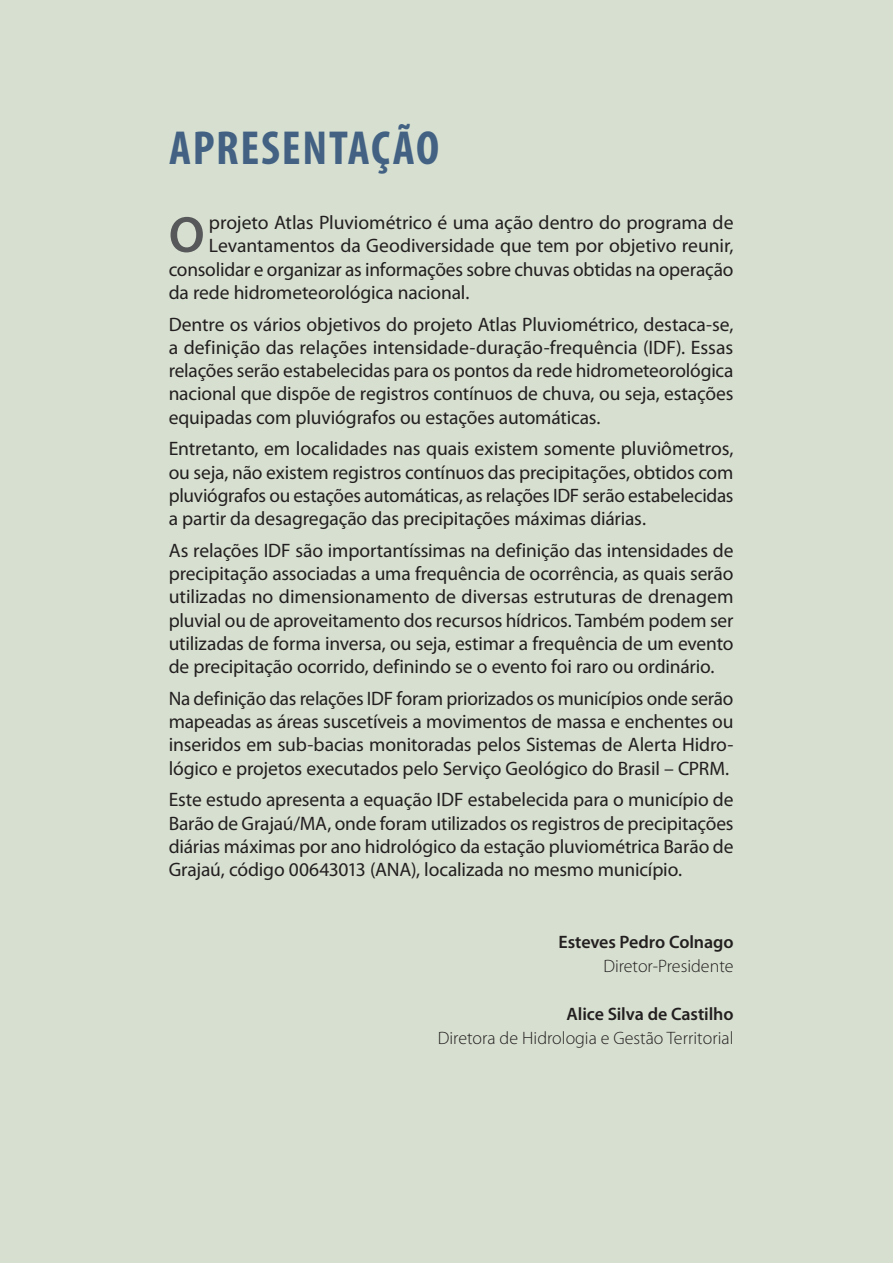
<style>
.page{position:relative;width:893px;height:1263px;background:#d7e0d0}
.page>*{position:absolute;margin:0;border:0;box-sizing:border-box;transform-origin:0 0}
.CORPO_TEXTO{font:600 51px "Myriad Pro";color:#57585a}
.t1{font:700 condensed 48px "Myriad Pro";letter-spacing:.035em;color:#426183}
.CORPO_TEXTO_APRESEN{font:19.5px/23.2px "Myriad Pro";letter-spacing:-.01em;color:#231f20;text-align:justify}
.t2{font:300 18px "Myriad Pro";color:#231f20}
.CREDITO_Bold_Caixa{font:600 18px "Myriad Pro";letter-spacing:-.005em;color:#231f20}
</style>
<div class="page">
<p class="t1" style="left:169px;top:118px;width:272px">APRESENTAÇÃO</p>
<p class="CORPO_TEXTO_APRESEN" style="left:209px;top:211px;width:526px">projeto Atlas Pluviométrico é uma ação dentro do programa de</p>
<p class="CORPO_TEXTO_APRESEN" style="left:209px;top:234px;width:526px">Levantamentos da Geodiversidade que tem por objetivo reunir,</p>
<p class="CORPO_TEXTO_APRESEN" style="left:169px;top:257px;width:566px">consolidar e organizar as informações sobre chuvas obtidas na operação</p>
<p class="CORPO_TEXTO_APRESEN" style="left:169px;top:280px;width:302px">da rede hidrometeorológica nacional.</p>
<p class="CORPO_TEXTO_APRESEN" style="left:169px;top:312px;width:566px">Dentre os vários objetivos do projeto Atlas Pluviométrico, destaca-se, a definição das relações intensidade-duração-frequência (IDF). Essas relações serão estabelecidas para os pontos da rede hidrometeorológica nacional que dispõe de registros contínuos de chuva, ou seja, estações equipadas com pluviógrafos ou estações automáticas.</p>
<p class="CORPO_TEXTO_APRESEN" style="left:169px;top:437px;width:566px">Entretanto, em localidades nas quais existem somente pluviômetros, ou seja, não existem registros contínuos das precipitações, obtidos com pluviógrafos ou estações automáticas, as relações IDF serão estabelecidas a partir da desagregação das precipitações máximas diárias.</p>
<p class="CORPO_TEXTO_APRESEN" style="left:169px;top:538px;width:566px">As relações IDF são importantíssimas na definição das intensidades de precipitação associadas a uma frequência de ocorrência, as quais serão utilizadas no dimensionamento de diversas estruturas de drenagem pluvial ou de aproveitamento dos recursos hídricos. Também podem ser utilizadas de forma inversa, ou seja, estimar a frequência de um evento de precipitação ocorrido, definindo se o evento foi raro ou ordinário.</p>
<p class="CORPO_TEXTO_APRESEN" style="left:169px;top:686px;width:566px">Na definição das relações IDF foram priorizados os municípios onde serão mapeadas as áreas suscetíveis a movimentos de massa e enchentes ou inseridos em sub-bacias monitoradas pelos Sistemas de Alerta Hidro&shy;lógico e projetos executados pelo Serviço Geológico do Brasil – CPRM.</p>
<p class="CORPO_TEXTO_APRESEN" style="left:169px;top:788px;width:566px">Este estudo apresenta a equação IDF estabelecida para o município de Barão de Grajaú/MA, onde foram utilizados os registros de precipitações diárias máximas por ano hidrológico da estação pluviométrica Barão de Grajaú, código 00643013 (ANA), localizada no mesmo município.</p>
<p class="CORPO_TEXTO" style="left:169px;top:202px;width:37px">O</p>
<p class="CREDITO_Bold_Caixa" style="left:559px;top:930px;width:176px">Esteves Pedro Colnago</p>
<p class="t2" style="left:603px;top:955px;width:132px">Diretor-Presidente</p>
<p class="CREDITO_Bold_Caixa" style="left:567px;top:1002px;width:168px">Alice Silva de Castilho</p>
<p class="t2" style="left:438px;top:1027px;width:297px">Diretora de Hidrologia e Gestão Territorial</p>
</div>
